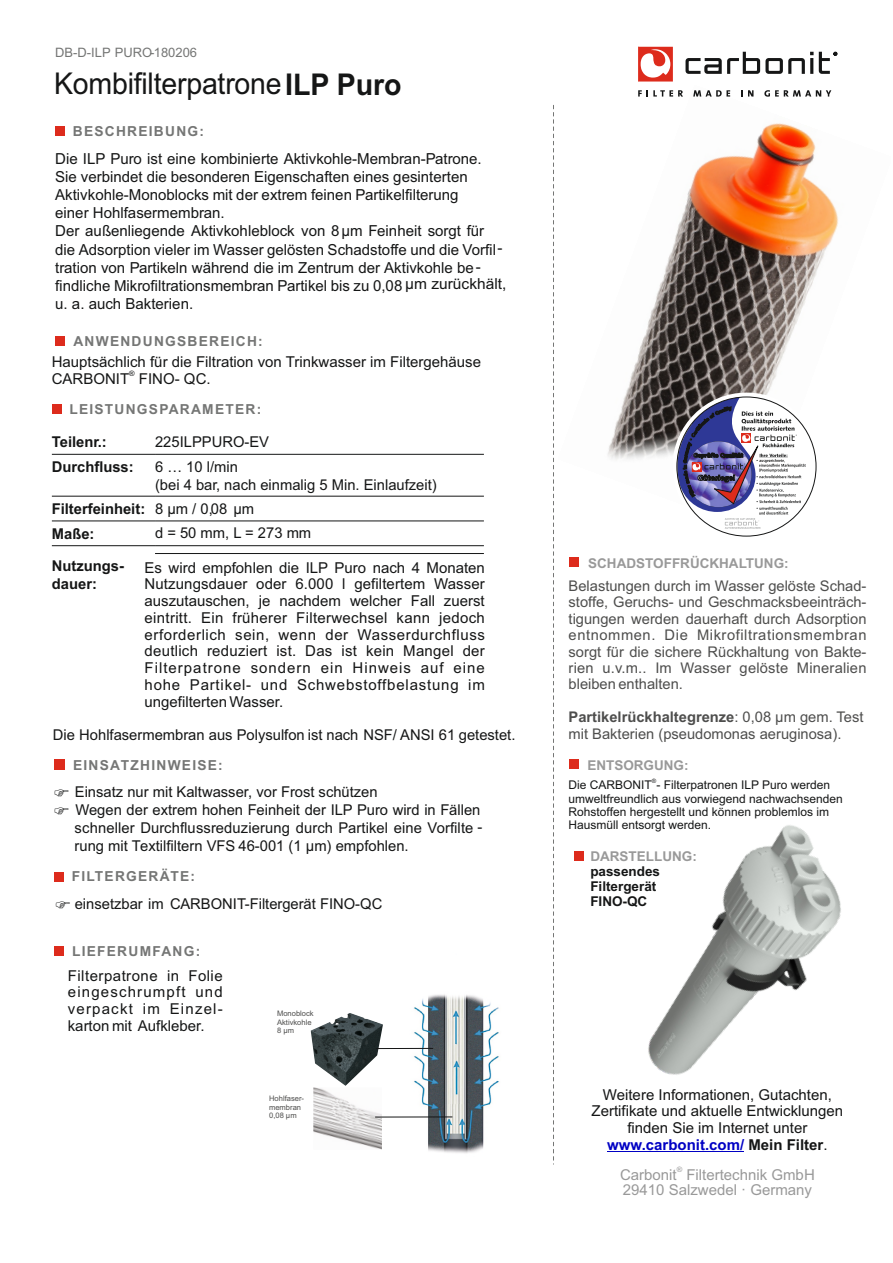
<style>
.page{position:relative;width:893px;height:1263px;background:#fff}
.page>*{position:absolute;margin:0;border:0;box-sizing:border-box;transform-origin:0 0}
.t1{font:30px "Arial";letter-spacing:-.005em;color:#151616;scale:.95 1}
.t2{font:15.15px/18.3px "Arial";color:#151616}
.t3{font:15px/16.8px "Arial";color:#151616;text-align:justify}
.t4{font:15px/15.1px "Arial";color:#999}
.t5{font:14.85px/17.9px "Arial";color:#151616}
.t6{font:700 14.85px/24.8px "Arial";color:#151616}
.t7{font:14.7px/16.4px "Arial";color:#4e4e4d;text-align:justify}
.t8{font:700 13.8px "Arial";letter-spacing:.09em;color:#757675}
.t9{font:700 13.5px "Arial";color:#999}
.t10{font:700 13.5px/15.1px "Arial";color:#151616}
.t11{font:12.9px "Arial";color:#757675}
.t12{font:12px/13.4px "Arial";color:#151616}
.t13{font:7.65px/8.4px "Arial";color:#4e4e4d}
.t14{font:7.5px "Arial";color:#999}
.t15{font:7.5px "Arial";color:#151616}
.t16{font:6px "Arial";color:#151616}
.s1{font-weight:700}
.s2{font-weight:400}
.s3{font-weight:700;color:#0000c4}
</style>
<div class="page">
<img style="left:608px;top:90px;width:231px;height:370px">
<svg style="left:638px;top:47px;width:35px;height:35px"></svg>
<svg style="left:685px;top:52px;width:152px;height:22px"></svg>
<svg style="left:638px;top:90px;width:45px;height:7px"></svg>
<svg style="left:693px;top:90px;width:37px;height:7px"></svg>
<svg style="left:741px;top:90px;width:12px;height:7px"></svg>
<svg style="left:764px;top:90px;width:67px;height:7px"></svg>
<svg style="left:553px;top:105px;width:1px;height:1059px"></svg>
<hr style="left:607px;top:1151px;width:137px;height:1px;background:#0000c4">
<div style="left:569px;top:557px;width:10px;height:10px;background:#dd2b1c"></div>
<svg style="left:310px;top:1013px;width:99px;height:105px"></svg>
<img style="left:409px;top:994px;width:90px;height:159px">
<img style="left:313px;top:1087px;width:69px;height:63px">
<hr style="left:376px;top:1048px;width:57px;height:1px;background:#151616">
<hr style="left:375px;top:1116px;width:77px;height:1px;background:#151616">
<div style="left:55px;top:127px;width:10px;height:9px;background:#dd2b1c"></div>
<div style="left:55px;top:336px;width:10px;height:10px;background:#dd2b1c"></div>
<div style="left:52px;top:404px;width:9px;height:10px;background:#dd2b1c"></div>
<hr style="left:52px;top:454px;width:103px;height:1px;background:#151616">
<hr style="left:155px;top:454px;width:329px;height:1px;background:#151616">
<hr style="left:52px;top:496px;width:103px;height:1px;background:#151616">
<hr style="left:155px;top:496px;width:329px;height:1px;background:#151616">
<hr style="left:52px;top:521px;width:103px;height:1px;background:#151616">
<hr style="left:155px;top:521px;width:329px;height:1px;background:#151616">
<hr style="left:52px;top:545px;width:103px;height:1px;background:#151616">
<hr style="left:155px;top:545px;width:329px;height:1px;background:#151616">
<hr style="left:155px;top:553px;width:329px;height:1px;background:#151616">
<div style="left:55px;top:760px;width:10px;height:10px;background:#dd2b1c"></div>
<div style="left:54px;top:872px;width:10px;height:9px;background:#dd2b1c"></div>
<div style="left:54px;top:947px;width:10px;height:9px;background:#dd2b1c"></div>
<div style="left:672px;top:393px;width:148px;height:147px;border:4px solid #fff;border-radius:50%"></div>
<div style="left:677px;top:397px;width:139px;height:139px;background:#fff;border-radius:50%"></div>
<svg style="left:677px;top:397px;width:129px;height:132px"></svg>
<div style="left:574px;top:851px;width:10px;height:10px;background:#dd2b1c"></div>
<img style="left:648px;top:825px;width:193px;height:250px">
<div style="left:569px;top:759px;width:10px;height:10px;background:#dd2b1c"></div>
<p class="t11" style="left:55px;top:48px;width:143px">DB-D-ILP PURO-180206</p>
<h1 class="t1" style="left:54px;top:73px;width:367px">Kombifilterpatrone<span class="s1">ILP Puro</span></h1>
<p class="t8" style="left:73px;top:126px;width:133px">BESCHREIBUNG:</p>
<p class="t2" style="left:55px;top:150px;width:453px">Die ILP Puro ist eine kombinierte Aktivkohle-Membran-Patrone.<br>Sie verbindet die besonderen Eigenschaften eines gesinterten Aktivkohle-Monoblocks mit der extrem feinen Partikelfilterung<br>einer Hohlfasermembran.<br>Der außenliegende Aktivkohleblock von 8 µm Feinheit sorgt für die Adsorption vieler im Wasser gelösten Schadstoffe und die Vorfil&shy;tration von Partikeln während die im Zentrum der Aktivkohle be&shy;findliche Mikrofiltrationsmembran Partikel bis zu 0,08 µm zurückhält, u. a. auch Bakterien.</p>
<p class="t8" style="left:73px;top:336px;width:191px">ANWENDUNGSBEREICH:</p>
<p class="t3" style="left:52px;top:355px;width:431px">Hauptsächlich für die Filtration von Trinkwasser im Filtergehäuse</p>
<p class="t15" style="left:129px;top:371px;width:7px">®</p>
<p class="t3" style="left:52px;top:371px;width:160px">CARBONIT FINO- QC.</p>
<p class="t8" style="left:69px;top:404px;width:193px">LEISTUNGSPARAMETER:</p>
<p class="t6" style="left:52px;top:431px;width:56px">Teilenr.:</p>
<p class="t5" style="left:155px;top:434px;width:116px">225ILPPURO-EV</p>
<p class="t6" style="left:52px;top:456px;width:83px">Durchfluss:</p>
<p class="t5" style="left:155px;top:459px;width:283px">6 … 10 l/min<br>(bei 4 bar, nach einmalig 5 Min. Einlaufzeit)</p>
<p class="t6" style="left:52px;top:498px;width:204px">Filterfeinheit: <span class="s2">8 µm / 0,08 µm<br></span>Maße:</p>
<p class="t5" style="left:155px;top:526px;width:158px">d = 50 mm, L = 273 mm</p>
<p class="t6" style="left:52px;top:558px;width:74px;line-height:17.9px">Nutzungs&shy;dauer:</p>
<p class="t3" style="left:145px;top:560px;width:342px">Es wird empfohlen die ILP Puro nach 4 Monaten Nutzungsdauer oder 6.000 l gefiltertem Wasser auszutauschen, je nachdem welcher Fall zuerst eintritt. Ein früherer Filterwechsel kann jedoch erforderlich sein, wenn der Wasserdurchfluss deutlich reduziert ist. Das ist kein Mangel der Filterpatrone sondern ein Hinweis auf eine hohe Partikel- und Schwebstoffbelastung im ungefilterten Wasser.</p>
<p class="t5" style="left:53px;top:727px;width:464px">Die Hohlfasermembran aus Polysulfon ist nach NSF/ ANSI 61 getestet.</p>
<p class="t8" style="left:73px;top:760px;width:151px">EINSATZHINWEISE:</p>
<p class="t5" style="left:75px;top:784px;width:409px">Einsatz nur mit Kaltwasser, vor Frost schützen<br>Wegen der extrem hohen Feinheit der ILP Puro wird in Fällen schneller Durchflussreduzierung durch Partikel eine Vorfilte - rung mit Textilfiltern VFS 46-001 (1 µm) empfohlen.</p>
<p class="t8" style="left:72px;top:871px;width:125px">FILTERGERÄTE:</p>
<p class="t5" style="left:75px;top:896px;width:309px">einsetzbar im CARBONIT-Filtergerät FINO-QC</p>
<p class="t8" style="left:72px;top:946px;width:130px">LIEFERUMFANG:</p>
<p class="t3" style="left:68px;top:968px;width:156px">Filterpatrone in Folie eingeschrumpft und verpackt im Einzel&shy;karton mit Aufkleber.</p>
<p class="t13" style="left:277px;top:1010px;width:38px">Monoblock<br>Aktivkohle<br>8 µm</p>
<p class="t13" style="left:269px;top:1095px;width:36px">Hohlfaser&shy;membran<br>0,08 µm</p>
<p class="t9" style="left:588px;top:558px;width:202px">SCHADSTOFFRÜCKHALTUNG:</p>
<p class="t7" style="left:569px;top:579px;width:299px">Belastungen durch im Wasser gelöste Schad&shy;stoffe, Geruchs- und Geschmacksbeeinträch&shy;tigungen werden dauerhaft durch Adsorption entnommen. Die Mikrofiltrationsmembran sorgt für die sichere Rückhaltung von Bakte&shy;rien u.v.m.. Im Wasser gelöste Mineralien bleiben enthalten.</p>
<p class="t7" style="left:569px;top:710px;width:296px"><span class="s1">Partikelrückhaltegrenze</span>: 0,08 µm gem. Test mit Bakterien (pseudomonas aeruginosa).</p>
<p class="t9" style="left:587px;top:760px;width:103px">ENTSORGUNG:</p>
<p class="t16" style="left:652px;top:779px;width:6px">®</p>
<p class="t12" style="left:569px;top:779px;width:276px">Die CARBONIT - Filterpatronen ILP Puro werden umweltfreundlich aus vorwiegend nachwachsenden Rohstoffen hergestellt und können problemlos im Hausmüll entsorgt werden.</p>
<p class="t9" style="left:590px;top:851px;width:108px">DARSTELLUNG:</p>
<p class="t10" style="left:590px;top:865px;width:71px">passendes<br>Filtergerät<br>FINO-QC</p>
<p class="t3" style="left:591px;top:1087px;width:253px;text-align:center">Weitere Informationen, Gutachten, Zertifikate und aktuelle Entwicklungen finden Sie im Internet unter <span class="s3">www.carbonit.com/</span> <span class="s1">Mein Filter</span>.</p>
<p class="t14" style="left:677px;top:1167px;width:7px">®</p>
<p class="t4" style="left:620px;top:1168px;width:196px">Carbonit Filtertechnik GmbH<br>29410 Salzwedel · Germany</p>
</div>
